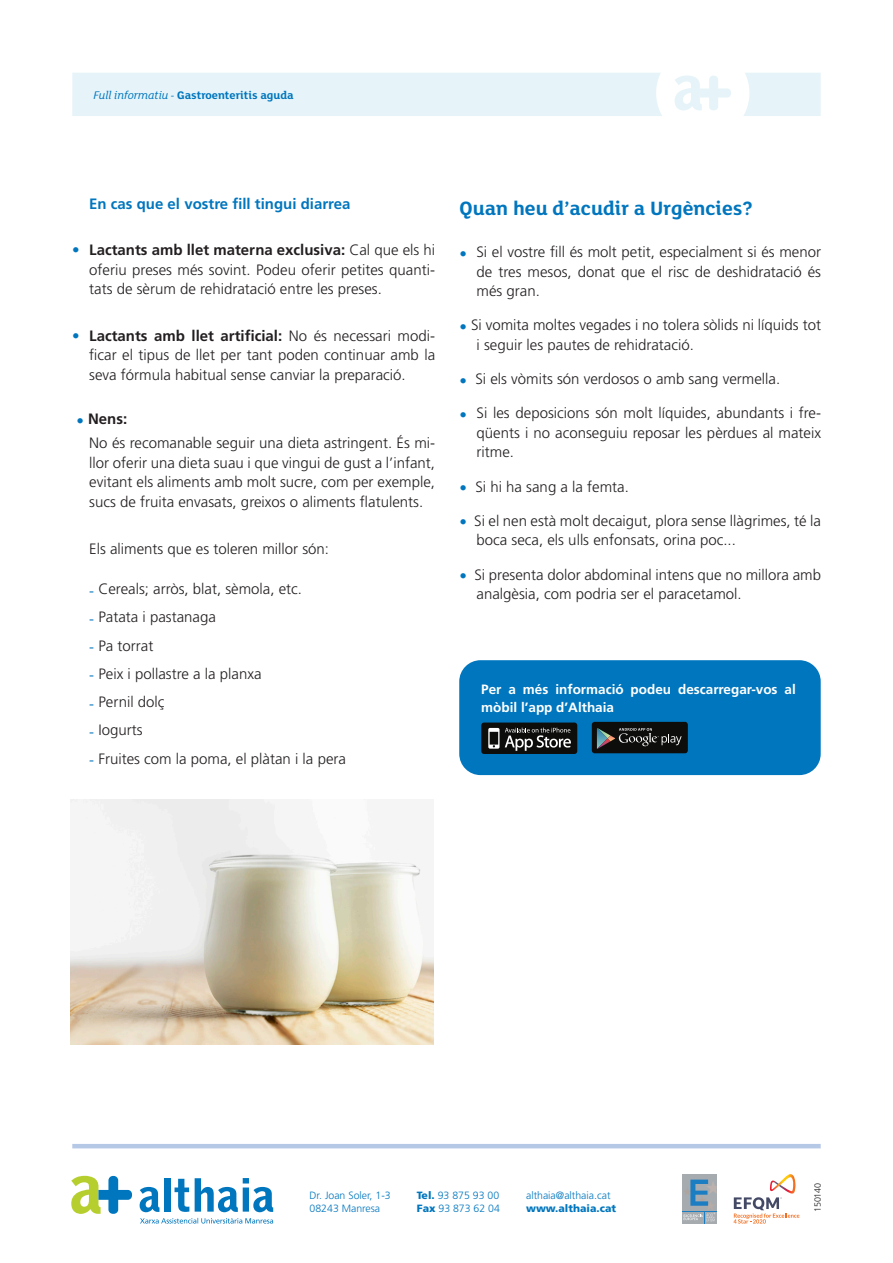
<style>
.page{position:relative;width:893px;height:1263px;background:#fff}
.page>*{position:absolute;margin:0;border:0;box-sizing:border-box;transform-origin:0 0}
.t1{font:700 21px "FS Lola";color:#0076be}
.t2{font:300 15px/19.5px "Frutiger LT Std";color:#231f20;text-align:justify}
.t3{font:700 15px "Frutiger LT Std";color:#0076be}
.t4{font:700 15px "Frutiger LT Std";color:#231f20}
.t5{font:700 13.5px/18px "Frutiger LT Std";color:#fff}
.t6{font:700 12px "FS Lola";color:#0076be}
.t7{font:300 10.5px "Frutiger LT Std";color:#0076be}
.t8{font:900 10.5px "Frutiger LT Std";color:#0076be}
.t9{font:300 9px "Frutiger LT Std";letter-spacing:-.02em;color:#231f20}
.s1{font-weight:400;font-style:italic}
.s2{color:#0076be}
.s3{font-weight:700}
.s4{font-weight:300;color:#0076be}
.s5{font-weight:900}
</style>
<div class="page">
<div style="left:72px;top:73px;width:749px;height:43px;background:#e6f4f9"></div>
<svg style="left:71px;top:1176px;width:61px;height:38px"></svg>
<svg style="left:140px;top:1187px;width:19px;height:25px"></svg>
<div style="left:164px;top:1178px;width:7px;height:33px;background:#0076be"></div>
<svg style="left:175px;top:1179px;width:14px;height:33px"></svg>
<svg style="left:195px;top:1178px;width:78px;height:34px"></svg>
<svg style="left:140px;top:1218px;width:133px;height:5px"></svg>
<hr style="left:72px;top:1144px;width:749px;height:4px;background:#b5c8e6">
<div style="left:656px;top:46px;width:93px;height:94px;background:#fff;border-radius:50%"></div>
<svg style="left:675px;top:76px;width:56px;height:34px"></svg>
<div style="left:682px;top:1174px;width:35px;height:49px;background:#a6abb0"></div>
<hr style="left:682px;top:1211px;width:35px;height:1px;background:#1b7dc2">
<svg style="left:683px;top:1179px;width:34px;height:44px"></svg>
<svg style="left:733px;top:1174px;width:66px;height:49px"></svg>
<div style="left:459px;top:660px;width:362px;height:115px;background:#0076be;border-radius:21px"></div>
<div style="left:481px;top:722px;width:96px;height:32px;background:#0d0e0c;border-radius:3px"></div>
<svg style="left:488px;top:728px;width:11px;height:21px"></svg>
<svg style="left:505px;top:728px;width:66px;height:23px"></svg>
<div style="left:592px;top:722px;width:96px;height:31px;background:#0d0e0c;border-radius:3px"></div>
<svg style="left:597px;top:728px;width:85px;height:21px"></svg>
<img style="left:71px;top:799px;width:363px;height:245px">
<p class="t6" style="left:94px;top:86px;width:202px"><span class="s1">Full informatiu -</span> Gastroenteritis aguda</p>
<p class="t3" style="left:89px;top:195px;width:263px">En cas que el vostre fill tingui diarrea</p>
<p class="t2" style="left:89px;top:241px;width:347px;text-indent:-17px"><span class="s2">•</span> <span class="s3">Lactants amb llet materna exclusiva:</span> Cal que els hi oferiu preses més sovint. Podeu oferir petites quanti&shy;tats de sèrum de rehidratació entre les preses.</p>
<p class="t2" style="left:89px;top:326px;width:347px;text-indent:-17px"><span class="s2">•</span> <span class="s3">Lactants amb llet artificial:</span> No és necessari modi&shy;ficar el tipus de llet per tant poden continuar amb la seva fórmula habitual sense canviar la preparació.</p>
<p class="t4" style="left:76px;top:410px;width:52px"><span class="s4">•</span> Nens:</p>
<p class="t2" style="left:89px;top:433px;width:347px">No és recomanable seguir una dieta astringent. És mi&shy;llor oferir una dieta suau i que vingui de gust a l’infant, evitant els aliments amb molt sucre, com per exemple, sucs de fruita envasats, greixos o aliments flatulents.</p>
<p class="t2" style="left:89px;top:539px;width:241px">Els aliments que es toleren millor són:</p>
<p class="t2" style="left:89px;top:579px;width:214px"><span class="s2">-</span> Cereals; arròs, blat, sèmola, etc.</p>
<p class="t2" style="left:89px;top:608px;width:128px"><span class="s2">-</span> Patata i pastanaga</p>
<p class="t2" style="left:89px;top:636px;width:66px"><span class="s2">-</span> Pa torrat</p>
<p class="t2" style="left:89px;top:664px;width:174px"><span class="s2">-</span> Peix i pollastre a la planxa</p>
<p class="t2" style="left:89px;top:692px;width:77px"><span class="s2">-</span> Pernil dolç</p>
<p class="t2" style="left:89px;top:721px;width:55px"><span class="s2">-</span> Iogurts</p>
<p class="t2" style="left:89px;top:749px;width:258px"><span class="s2">-</span> Fruites com la poma, el plàtan i la pera</p>
<p class="t1" style="left:460px;top:194px;width:295px">Quan heu d’acudir a Urgències?</p>
<p class="t2" style="left:477px;top:242px;width:346px;text-indent:-17px"><span class="s2">•</span> Si el vostre fill és molt petit, especialment si és menor de tres mesos, donat que el risc de deshidratació és més gran.</p>
<p class="t2" style="left:477px;top:316px;width:346px;text-indent:-17px"><span class="s2">•</span> Si vomita moltes vegades i no tolera sòlids ni líquids tot i seguir les pautes de rehidratació.</p>
<p class="t2" style="left:460px;top:369px;width:322px"><span class="s2">•</span> Si els vòmits són verdosos o amb sang vermella.</p>
<p class="t2" style="left:477px;top:404px;width:346px;text-indent:-17px"><span class="s2">•</span> Si les deposicions són molt líquides, abundants i fre&shy;qüents i no aconseguiu reposar les pèrdues al mateix ritme.</p>
<p class="t2" style="left:460px;top:477px;width:171px"><span class="s2">•</span> Si hi ha sang a la femta.</p>
<p class="t2" style="left:477px;top:511px;width:346px;text-indent:-17px"><span class="s2">•</span> Si el nen està molt decaigut, plora sense llàgrimes, té la boca seca, els ulls enfonsats, orina poc...</p>
<p class="t2" style="left:477px;top:565px;width:346px;text-indent:-17px"><span class="s2">•</span> Si presenta dolor abdominal intens que no millora amb analgèsia, com podria ser el paracetamol.</p>
<p class="t5" style="left:481px;top:680px;width:316px">Per a més informació podeu descarregar-vos al mòbil l’app d’Althaia</p>
<p class="t7" style="left:310px;top:1189px;width:83px">Dr. Joan Soler, 1-3</p>
<p class="t7" style="left:310px;top:1202px;width:72px">08243 Manresa</p>
<p class="t7" style="left:417px;top:1189px;width:84px"><span class="s5">Tel.</span> 93 875 93 00</p>
<p class="t7" style="left:417px;top:1202px;width:85px"><span class="s5">Fax</span> 93 873 62 04</p>
<p class="t7" style="left:526px;top:1189px;width:86px">althaia@althaia.cat</p>
<p class="t8" style="left:526px;top:1202px;width:92px">www.althaia.cat</p>
<p class="t9" style="left:812px;top:1212px;width:31px;rotate:-90deg">150140</p>
</div>
